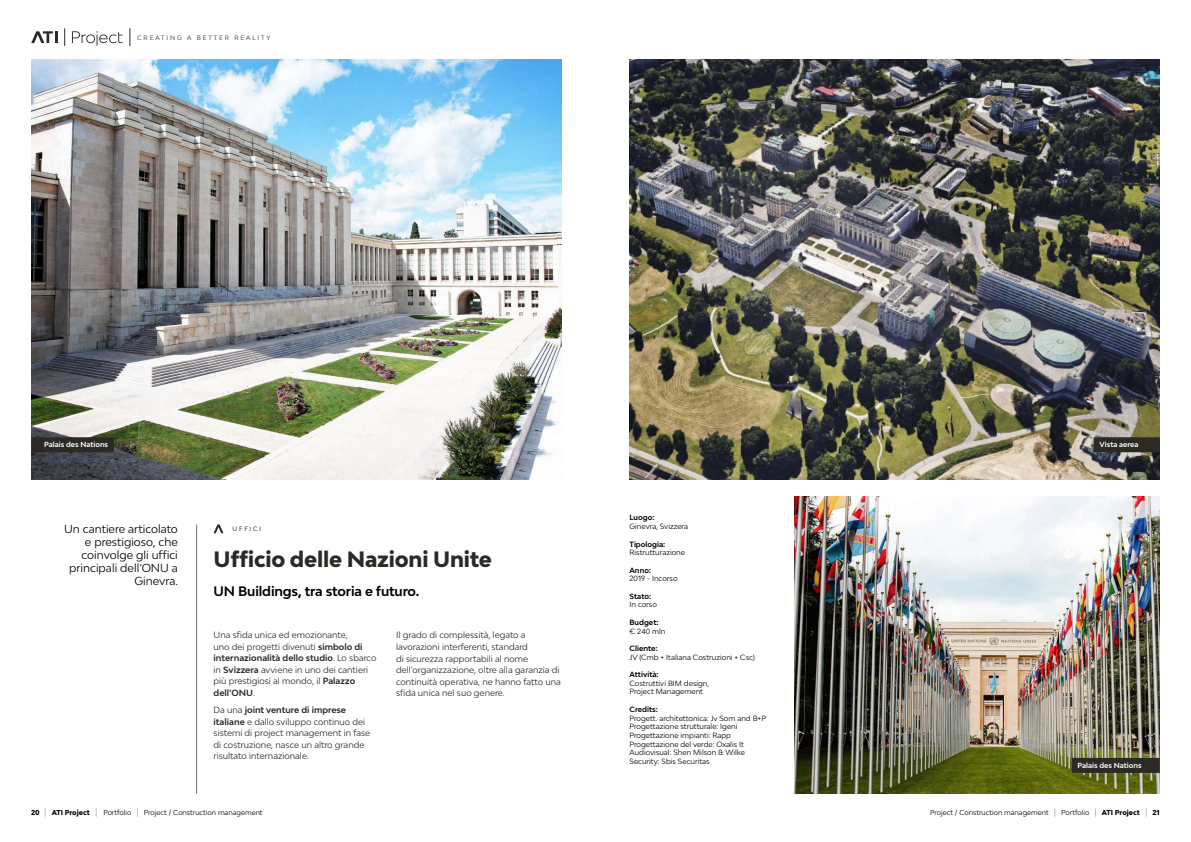
<style>
.page{position:relative;width:1191px;height:842px;background:#fff}
.page>*{position:absolute;margin:0;border:0;box-sizing:border-box;transform-origin:0 0}
.t1{font:800 21px "Bw Modelica";letter-spacing:-.01em;color:#2c2a25}
.t2{font:700 13px "Bw Modelica";letter-spacing:-.01em;color:#000}
.t3{font:11px/13px "Bw Modelica";color:#000;text-align:right}
.t4{font:8.5px/11.5px "Bw Modelica";color:#2c2a25}
.t5{font:7.2px/8.7px "Bw Modelica";color:#000}
.t6{font:700 7.2px "Bw Modelica";color:#000}
.t7{font:700 7px "Bw Modelica";color:#fff}
.t8{font:6.8px "Bw Modelica";color:#000}
.t9{font:6px "Bw Modelica";letter-spacing:.32em;color:#2c2a25}
.t10{font:6px "Bw Modelica";letter-spacing:.31em;color:#000}
.s1{font-weight:700}
.s2{font-weight:800}
.s3{font-weight:100;font-size:8.4px}
</style>
<div class="page">
<img style="left:795px;top:496px;width:364px;height:298px">
<img style="left:629px;top:60px;width:530px;height:419px">
<img style="left:31px;top:60px;width:530px;height:419px">
<div style="left:1093px;top:437px;width:66px;height:15px;background:#2c2a25"></div>
<div style="left:1072px;top:758px;width:87px;height:15px;background:#2c2a25"></div>
<div style="left:31px;top:437px;width:83px;height:15px;background:#2c2a25"></div>
<svg style="left:64px;top:28px;width:1px;height:18px"></svg>
<svg style="left:72px;top:31px;width:51px;height:15px"></svg>
<svg style="left:130px;top:28px;width:1px;height:18px"></svg>
<svg style="left:31px;top:31px;width:26px;height:12px"></svg>
<svg style="left:214px;top:524px;width:9px;height:9px"></svg>
<hr style="left:196px;top:524px;width:1px;height:270px;background:#777676">
<p class="t9" style="left:137px;top:34px;width:135px">CREATING A BETTER REALITY</p>
<p class="t7" style="left:44px;top:440px;width:66px">Palais des Nations</p>
<p class="t3" style="left:64px;top:522px;width:115px">Un cantiere articolato e prestigioso, che coinvolge gli uffici principali dell’ONU a<br>Ginevra.</p>
<p class="t10" style="left:232px;top:525px;width:30px">UFFICI</p>
<h1 class="t1" style="left:214px;top:545px;width:280px">Ufficio delle Nazioni Unite</h1>
<h2 class="t2" style="left:214px;top:583px;width:207px">UN Buildings, tra storia e futuro.</h2>
<p class="t4" style="left:214px;top:629px;width:164px">Una sfida unica ed emozionante,<br>uno dei progetti divenuti <span class="s1">simbolo di internazionalità dello studio</span>. Lo sbarco in <span class="s1">Svizzera</span> avviene in uno dei cantieri più prestigiosi al mondo, il <span class="s1">Palazzo dell’ONU</span>.</p>
<p class="t4" style="left:214px;top:704px;width:158px">Da una <span class="s1">joint venture di imprese italiane</span> e dallo sviluppo continuo dei sistemi di project management in fase di costruzione, nasce un altro grande risultato internazionale.</p>
<p class="t4" style="left:396px;top:629px;width:166px">Il grado di complessità, legato a lavorazioni interferenti, standard<br>di sicurezza rapportabili al nome dell’organizzazione, oltre alla garanzia di continuità operativa, ne hanno fatto una sfida unica nel suo genere.</p>
<p class="t6" style="left:629px;top:513px;width:26px">Luogo:</p>
<p class="t5" style="left:629px;top:522px;width:60px">Ginevra, Svizzera</p>
<p class="t6" style="left:629px;top:539px;width:37px">Tipologia:</p>
<p class="t5" style="left:629px;top:548px;width:57px">Ristrutturazione</p>
<p class="t6" style="left:629px;top:565px;width:23px">Anno:</p>
<p class="t5" style="left:629px;top:574px;width:50px">2019 - Incorso</p>
<p class="t6" style="left:629px;top:591px;width:23px">Stato:</p>
<p class="t5" style="left:629px;top:600px;width:29px">In corso</p>
<p class="t6" style="left:629px;top:617px;width:31px">Budget:</p>
<p class="t5" style="left:629px;top:626px;width:37px">€ 240 mln</p>
<p class="t6" style="left:629px;top:643px;width:30px">Cliente:</p>
<p class="t5" style="left:629px;top:652px;width:127px">JV (Cmb + Italiana Costruzioni + Csc)</p>
<p class="t6" style="left:629px;top:670px;width:31px">Attività:</p>
<p class="t5" style="left:629px;top:678px;width:81px">Costruttivi BIM design,<br>Project Management</p>
<p class="t6" style="left:629px;top:704px;width:30px">Credits:</p>
<p class="t5" style="left:629px;top:713px;width:138px">Progett. architettonica: Jv Som and B+P Progettazione strutturale: Igeni Progettazione impianti: Rapp Progettazione del verde: Oxalis It Audiovisual: Shen Milson &amp; Wilke Security: Sbis Securitas</p>
<p class="t7" style="left:1099px;top:440px;width:40px">Vista aerea</p>
<p class="t7" style="left:1077px;top:761px;width:66px">Palais des Nations</p>
<p class="t8" style="left:31px;top:808px;width:233px"><span class="s2">20</span> <span class="s3">|</span> <span class="s2">ATI Project</span> <span class="s3">|</span> Portfolio <span class="s3">|</span> Project / Construction management</p>
<p class="t8" style="left:930px;top:808px;width:231px">Project / Construction management <span class="s3">|</span> Portfolio <span class="s3">|</span> <span class="s2">ATI Project</span> <span class="s3">|</span> <span class="s2">21</span></p>
</div>
